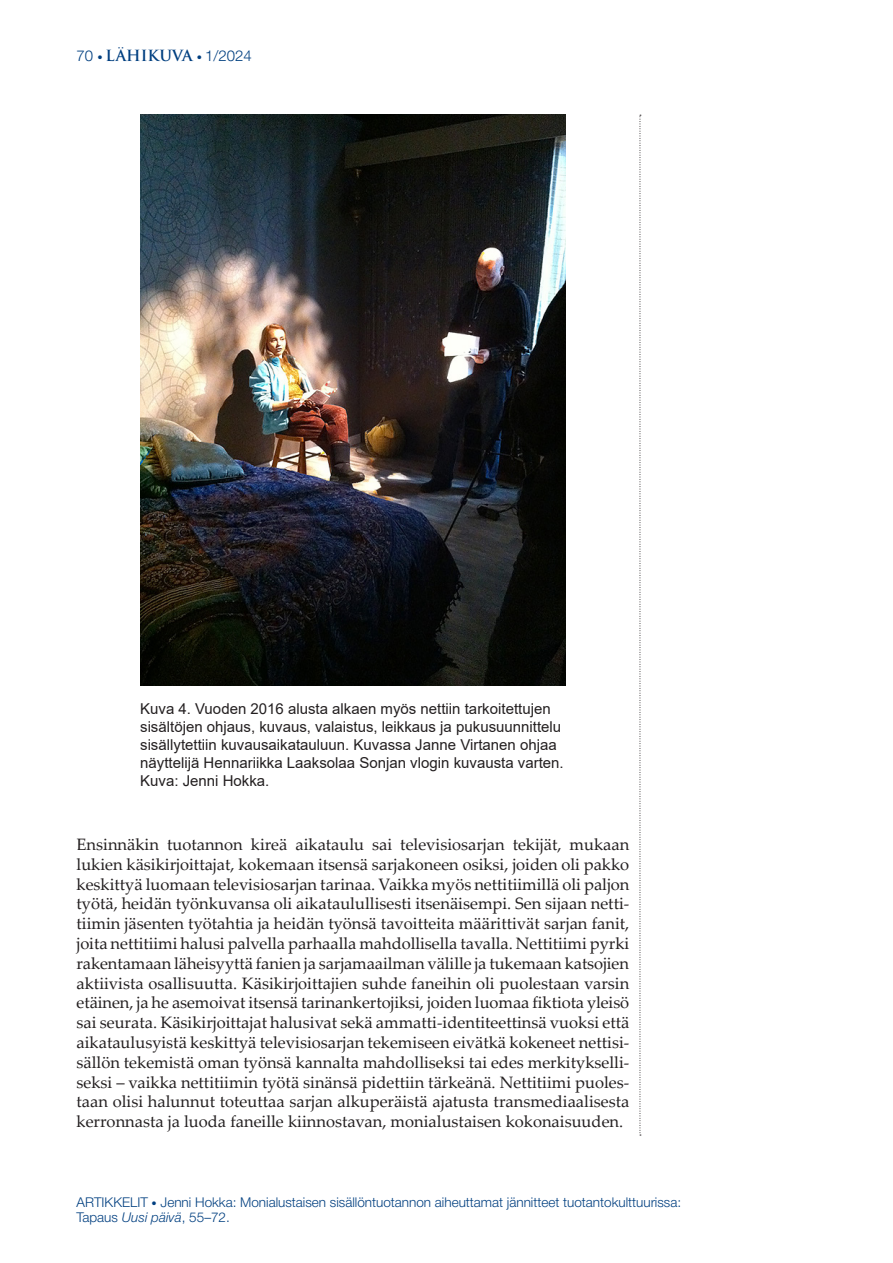
<style>
.page{position:relative;width:893px;height:1263px;background:#fff}
.page>*{position:absolute;margin:0;border:0;box-sizing:border-box;transform-origin:0 0}
.Artikkelit_leipis{font:16.5px/19.8px "Palatino Linotype";color:#231f20;text-align:justify}
.Kuvateksti{font:15px/18px "Arial";color:#231f20}
.t1{font:300 15px "Helvetica Neue";color:#003f80}
.t2{font:300 13.5px/15px "Helvetica Neue";color:#003f80}
.s1{font-size:10.5px}
.s2{font-family:"Trajan Pro 3";font-weight:600}
.s3{font-style:italic}
</style>
<div class="page">
<svg style="left:640px;top:115px;width:1px;height:1021px"></svg>
<img style="left:140px;top:115px;width:426px;height:570px">
<p class="t1" style="left:77px;top:44px;width:177px">70 <span class="s1">•</span> <span class="s2">LÄHIKUVA</span> <span class="s1">•</span> 1/2024</p>
<p class="Kuvateksti" style="left:140px;top:699px;width:425px">Kuva 4. Vuoden 2016 alusta alkaen myös nettiin tarkoitettujen sisältöjen ohjaus, kuvaus, valaistus, leikkaus ja pukusuunnittelu sisällytettiin kuvausaikatauluun. Kuvassa Janne Virtanen ohjaa näyttelijä Hennariikka Laaksolaa Sonjan vlogin kuvausta varten.<br>Kuva: Jenni Hokka.</p>
<p class="Artikkelit_leipis" style="left:77px;top:834px;width:554px">Ensinnäkin tuotannon kireä aikataulu sai televisiosarjan tekijät, mukaan lukien käsikirjoittajat, kokemaan itsensä sarjakoneen osiksi, joiden oli pakko keskittyä luomaan televisiosarjan tarinaa. Vaikka myös nettitiimillä oli paljon työtä, heidän työnkuvansa oli aikataulullisesti itsenäisempi. Sen sijaan netti&shy;tiimin jäsenten työtahtia ja heidän työnsä tavoitteita määrittivät sarjan fanit, joita nettitiimi halusi palvella parhaalla mahdollisella tavalla. Nettitiimi pyrki rakentamaan läheisyyttä fanien ja sarjamaailman välille ja tukemaan katsojien aktiivista osallisuutta. Käsikirjoittajien suhde faneihin oli puolestaan varsin etäinen, ja he asemoivat itsensä tarinankertojiksi, joiden luomaa fiktiota yleisö sai seurata. Käsikirjoittajat halusivat sekä ammatti-identiteettinsä vuoksi että aikataulusyistä keskittyä televisiosarjan tekemiseen eivätkä kokeneet nettisi&shy;sällön tekemistä oman työnsä kannalta mahdolliseksi tai edes merkitykselli&shy;seksi – vaikka nettitiimin työtä sinänsä pidettiin tärkeänä. Nettitiimi puoles&shy;taan olisi halunnut toteuttaa sarjan alkuperäistä ajatusta transmediaalisesta kerronnasta ja luoda faneille kiinnostavan, monialustaisen kokonaisuuden.</p>
<p class="t2" style="left:77px;top:1194px;width:606px">ARTIKKELIT <span class="s1">•</span> Jenni Hokka: Monialustaisen sisällöntuotannon aiheuttamat jännitteet tuotantokulttuurissa:<br>Tapaus <span class="s3">Uusi päivä</span>, 55–72.</p>
</div>
